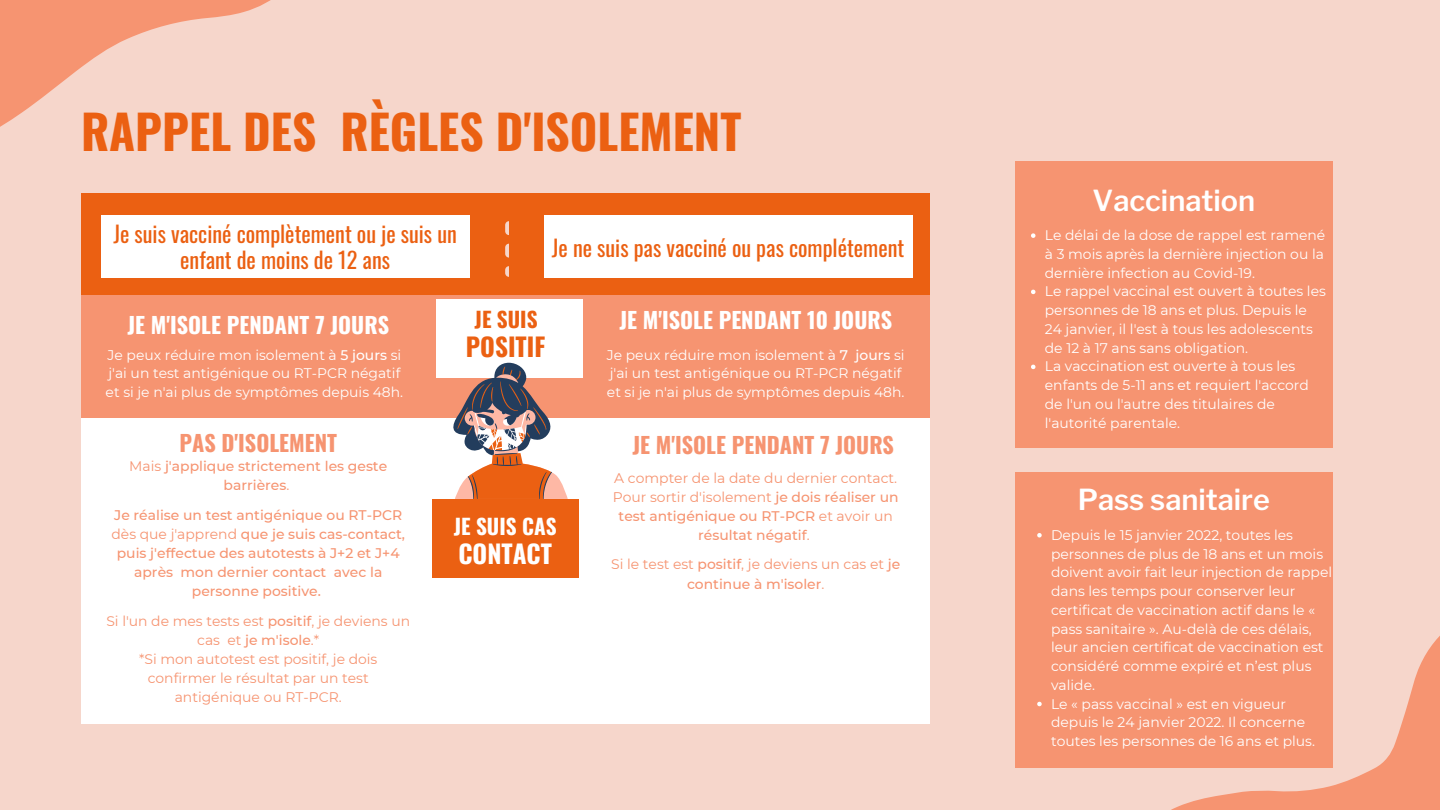
<style>
.page{position:relative;width:1440px;height:810px;background:#f6d6cb}
.page>*{position:absolute;margin:0;border:0;box-sizing:border-box;transform-origin:0 0}
.t1{font:700 47.2px "Oswald";color:#eb6012}
.t2{font:600 28.8px "Libre Franklin";color:#fff}
.t3{font:700 25.2px "Oswald";color:#eb6012}
.t4{font:700 25.2px "Oswald";color:#fff}
.t5{font:22.2px/26.2px "Oswald";color:#eb6012;text-align:center}
.t6{font:700 22.2px "Oswald";color:#fff}
.t7{font:700 22.2px "Oswald";color:#f69471}
.t8{font:700 21.2px "Oswald";color:#fff}
.t9{font:700 21.2px "Oswald";color:#eb6012}
.t10{font:13.9px/18.8px "Montserrat";color:#fff}
.t11{font:500 13.9px/19.1px "Montserrat";color:#f69471;text-align:center}
.t12{font:13.9px/19.1px "Montserrat";color:#f69471;text-align:center}
.s1{font-weight:500}
.s2{font-weight:400}
</style>
<div class="page">
<svg style="left:0;top:0;width:271px;height:127px"></svg>
<div style="left:81px;top:417px;width:848px;height:307px;background:#fff"></div>
<svg style="left:1100px;top:561px;width:340px;height:249px"></svg>
<div style="left:1015px;top:161px;width:317px;height:287px;background:#f69471"></div>
<div style="left:1015px;top:472px;width:317px;height:295px;background:#f69471"></div>
<div style="left:81px;top:193px;width:848px;height:101px;background:#eb6012"></div>
<svg style="left:505px;top:221px;width:4px;height:37px"></svg>
<svg style="left:505px;top:266px;width:4px;height:11px"></svg>
<div style="left:101px;top:215px;width:369px;height:62px;background:#fff"></div>
<div style="left:544px;top:215px;width:369px;height:62px;background:#fff"></div>
<div style="left:81px;top:295px;width:848px;height:123px;background:#f69471"></div>
<div style="left:436px;top:299px;width:147px;height:79px;background:#fff"></div>
<svg style="left:1031px;top:233px;width:4px;height:5px"></svg>
<svg style="left:1031px;top:290px;width:4px;height:4px"></svg>
<svg style="left:1031px;top:365px;width:4px;height:4px"></svg>
<svg style="left:1037px;top:533px;width:5px;height:5px"></svg>
<svg style="left:1037px;top:702px;width:5px;height:4px"></svg>
<svg style="left:453px;top:363px;width:115px;height:136px"></svg>
<div style="left:432px;top:499px;width:147px;height:79px;background:#eb6012"></div>
<p class="t1" style="left:81px;top:95px;width:662px">RAPPEL DES RÈGLES D'ISOLEMENT</p>
<p class="t5" style="left:113px;top:220px;width:345px">Je suis vacciné complètement ou je suis un enfant de moins de 12 ans</p>
<p class="t5" style="left:552px;top:233px;width:354px">Je ne suis pas vacciné ou pas complétement</p>
<p class="t6" style="left:619px;top:302px;width:274px">JE M'ISOLE PENDANT 10 JOURS</p>
<p class="t9" style="left:475px;top:303px;width:64px">JE SUIS</p>
<p class="t3" style="left:466px;top:327px;width:81px">POSITIF</p>
<p class="t6" style="left:127px;top:307px;width:263px">JE M'ISOLE PENDANT 7 JOURS</p>
<p class="t10" style="left:106px;top:345px;width:299px">Je peux réduire mon isolement à <span class="s1">5 jours</span> si j'ai un test antigénique ou RT-PCR négatif et si je n'ai plus de symptômes depuis 48h.</p>
<p class="t10" style="left:607px;top:345px;width:299px">Je peux réduire mon isolement à <span class="s1">7 jours</span> si j'ai un test antigénique ou RT-PCR négatif et si je n'ai plus de symptômes depuis 48h.</p>
<p class="t7" style="left:179px;top:425px;width:159px">PAS D'ISOLEMENT</p>
<p class="t7" style="left:632px;top:427px;width:263px">JE M'ISOLE PENDANT 7 JOURS</p>
<p class="t11" style="left:129px;top:457px;width:259px"><span class="s2">Mais</span> j'applique strictement les geste barrières<span class="s2">.</span></p>
<p class="t11" style="left:112px;top:505px;width:295px">Je réalise un test antigénique ou RT-PCR <span class="s2">dès que j'apprend</span> que je suis cas-contact, puis j'effectue des autotests à J+2 et J+4 après mon dernier contact avec la personne positive.</p>
<p class="t12" style="left:106px;top:611px;width:305px">Si l'un de mes tests est <span class="s1">positif</span>, je deviens un cas et <span class="s1">je m'isole</span>.*</p>
<p class="t12" style="left:139px;top:649px;width:240px">*Si mon autotest est positif, je dois confirmer le résultat par un test antigénique ou RT-PCR.</p>
<p class="t12" style="left:614px;top:468px;width:284px">A compter de la date du dernier contact.</p>
<p class="t11" style="left:613px;top:487px;width:287px"><span class="s2">Pour sortir d'isolement</span> je dois réaliser un test antigénique ou RT-PCR <span class="s2">et avoir un </span>résultat négatif<span class="s2">.</span></p>
<p class="t12" style="left:611px;top:555px;width:291px">Si le test est <span class="s1">positif</span>, je deviens un cas et <span class="s1">je continue à m'isoler</span>.</p>
<p class="t8" style="left:454px;top:510px;width:104px">JE SUIS CAS</p>
<p class="t4" style="left:458px;top:534px;width:95px">CONTACT</p>
<p class="t2" style="left:1093px;top:183px;width:164px">Vaccination</p>
<p class="t10" style="left:1045px;top:226px;width:282px;text-align:justify">Le délai de la dose de rappel est ramené à 3 mois après la dernière injection ou la dernière infection au Covid-19.</p>
<p class="t10" style="left:1045px;top:282px;width:283px">Le rappel vaccinal est ouvert à toutes les personnes de 18 ans et plus. Depuis le 24 janvier, il l'est à tous les adolescents de 12 à 17 ans sans obligation.</p>
<p class="t10" style="left:1045px;top:357px;width:266px">La vaccination est ouverte à tous les enfants de 5-11 ans et requiert l'accord de l'un ou l'autre des titulaires de l'autorité parentale.</p>
<p class="t2" style="left:1078px;top:483px;width:194px">Pass sanitaire</p>
<p class="t10" style="left:1051px;top:525px;width:283px">Depuis le 15 janvier 2022, toutes les personnes de plus de 18 ans et un mois doivent avoir fait leur injection de rappel dans les temps pour conserver leur certificat de vaccination actif dans le « pass sanitaire ». Au-delà de ces délais, leur ancien certificat de vaccination est considéré comme expiré et n’est plus valide.</p>
<p class="t10" style="left:1051px;top:694px;width:265px">Le « pass vaccinal » est en vigueur depuis le 24 janvier 2022. Il concerne toutes les personnes de 16 ans et plus.</p>
</div>
